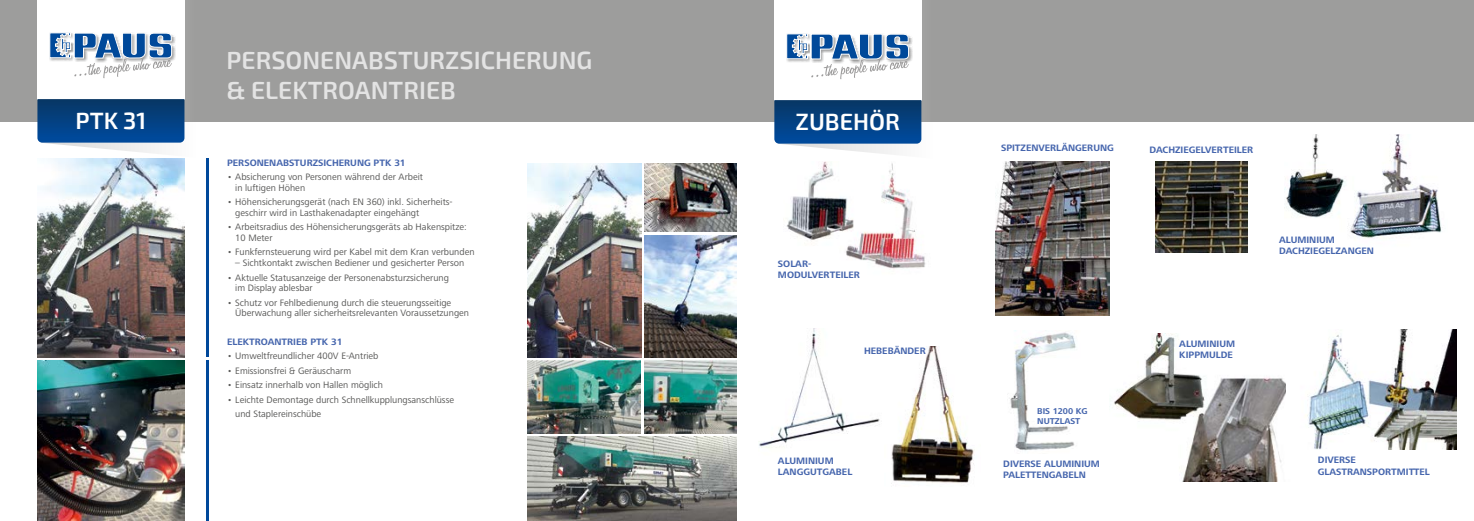
<style>
.page{position:relative;width:1474px;height:521px;background:#fff}
.page>*{position:absolute;margin:0;border:0;box-sizing:border-box;transform-origin:0 0}
.t1{font:600 24.94px/29.9px "Exo 2";color:#e3e3e3}
.t2{font:600 23.62px "Exo 2";color:#fff}
.t3{font:9.62px/10.7px "Frutiger Next LT";color:#575756}
.t4{font:700 9.62px/11.5px "Frutiger Next LT";color:#4565ad}
.t5{font:700 8.75px/10.5px "Frutiger Next LT";color:#4565ad}
</style>
<div class="page">
<div style="left:0;top:0;width:1473px;height:122px;background:#9d9d9c"></div>
<svg style="left:37px;top:0;width:148px;height:154px;background:#a1b8d0"></svg>
<img style="left:37px;top:158px;width:147px;height:199px">
<hr style="left:206px;top:158px;width:2px;height:199px;background:#00489a">
<img style="left:37px;top:361px;width:147px;height:160px">
<img style="left:527px;top:437px;width:210px;height:84px">
<img style="left:527px;top:361px;width:113px;height:72px">
<img style="left:644px;top:361px;width:93px;height:72px">
<img style="left:527px;top:163px;width:114px;height:194px">
<img style="left:644px;top:235px;width:93px;height:122px">
<img style="left:644px;top:163px;width:93px;height:69px">
<svg style="left:774px;top:0;width:148px;height:155px;background:#a2b8d0"></svg>
<img style="left:786px;top:162px;width:140px;height:107px">
<img style="left:995px;top:161px;width:114px;height:155px">
<img style="left:1155px;top:162px;width:92px;height:90px">
<img style="left:1284px;top:134px;width:158px;height:104px">
<img style="left:759px;top:328px;width:121px;height:120px">
<img style="left:891px;top:346px;width:83px;height:138px">
<img style="left:1009px;top:330px;width:67px;height:121px">
<img style="left:1114px;top:333px;width:172px;height:149px">
<img style="left:1307px;top:330px;width:148px;height:120px">
<hr style="left:206px;top:361px;width:2px;height:160px;background:#00489a">
<h2 class="t2" style="left:75px;top:107px;width:72px">PTK 31</h2>
<h1 class="t1" style="left:226px;top:46px;width:367px">PERSONENABSTURZSICHERUNG &amp; ELEKTROANTRIEB</h1>
<p class="t4" style="left:227px;top:157px;width:180px">PERSONENABSTURZSICHERUNG PTK 31</p>
<p class="t3" style="left:235px;top:172px;width:189px;text-indent:-8px">• Absicherung von Personen während der Arbeit in luftigen Höhen</p>
<p class="t3" style="left:235px;top:197px;width:219px;text-indent:-8px">• Höhensicherungsgerät (nach EN 360) inkl. Sicherheits&shy;geschirr wird in Lasthakenadapter eingehängt</p>
<p class="t3" style="left:235px;top:222px;width:233px;text-indent:-8px">• Arbeitsradius des Höhensicherungsgeräts ab Hakenspitze:<br>10 Meter</p>
<p class="t3" style="left:227px;top:247px;width:249px">• Funkfernsteuerung wird per Kabel mit dem Kran verbunden</p>
<p class="t3" style="left:235px;top:258px;width:230px">– Sichtkontakt zwischen Bediener und gesicherter Person</p>
<p class="t3" style="left:235px;top:272px;width:215px;text-indent:-8px">• Aktuelle Statusanzeige der Personenabsturzsicherung im Display ablesbar</p>
<p class="t3" style="left:235px;top:297px;width:235px;text-indent:-8px">• Schutz vor Fehlbedienung durch die steuerungsseitige<br>Überwachung aller sicherheitsrelevanten Voraussetzungen</p>
<p class="t4" style="left:227px;top:336px;width:117px">ELEKTROANTRIEB PTK 31</p>
<p class="t3" style="left:227px;top:351px;width:153px">• Umweltfreundlicher 400V E-Antrieb</p>
<p class="t3" style="left:227px;top:365px;width:125px">• Emissionsfrei &amp; Geräuscharm</p>
<p class="t3" style="left:227px;top:380px;width:157px">• Einsatz innerhalb von Hallen möglich</p>
<p class="t3" style="left:235px;top:392px;width:220px;line-height:14.4px;text-indent:-8px">• Leichte Demontage durch Schnellkupplungsanschlüsse und Staplereinschübe</p>
<h2 class="t2" style="left:795px;top:108px;width:106px">ZUBEHÖR</h2>
<p class="t4" style="left:778px;top:258px;width:83px">SOLAR-<br>MODULVERTEILER</p>
<p class="t4" style="left:864px;top:345px;width:63px">HEBEBÄNDER</p>
<p class="t4" style="left:778px;top:455px;width:76px">ALUMINIUM<br>LANGGUTGABEL</p>
<p class="t4" style="left:1001px;top:142px;width:114px">SPITZENVERLÄNGERUNG</p>
<p class="t5" style="left:1037px;top:405px;width:52px">BIS 1200 KG<br>NUTZLAST</p>
<p class="t4" style="left:1003px;top:458px;width:98px">DIVERSE ALUMINIUM<br>PALETTENGABELN</p>
<p class="t4" style="left:1149px;top:144px;width:105px">DACHZIEGELVERTEILER</p>
<p class="t4" style="left:1279px;top:234px;width:96px">ALUMINIUM<br>DACHZIEGELZANGEN</p>
<p class="t4" style="left:1179px;top:338px;width:57px">ALUMINIUM<br>KIPPMULDE</p>
<p class="t4" style="left:1317px;top:454px;width:113px">DIVERSE<br>GLASTRANSPORTMITTEL</p>
</div>
